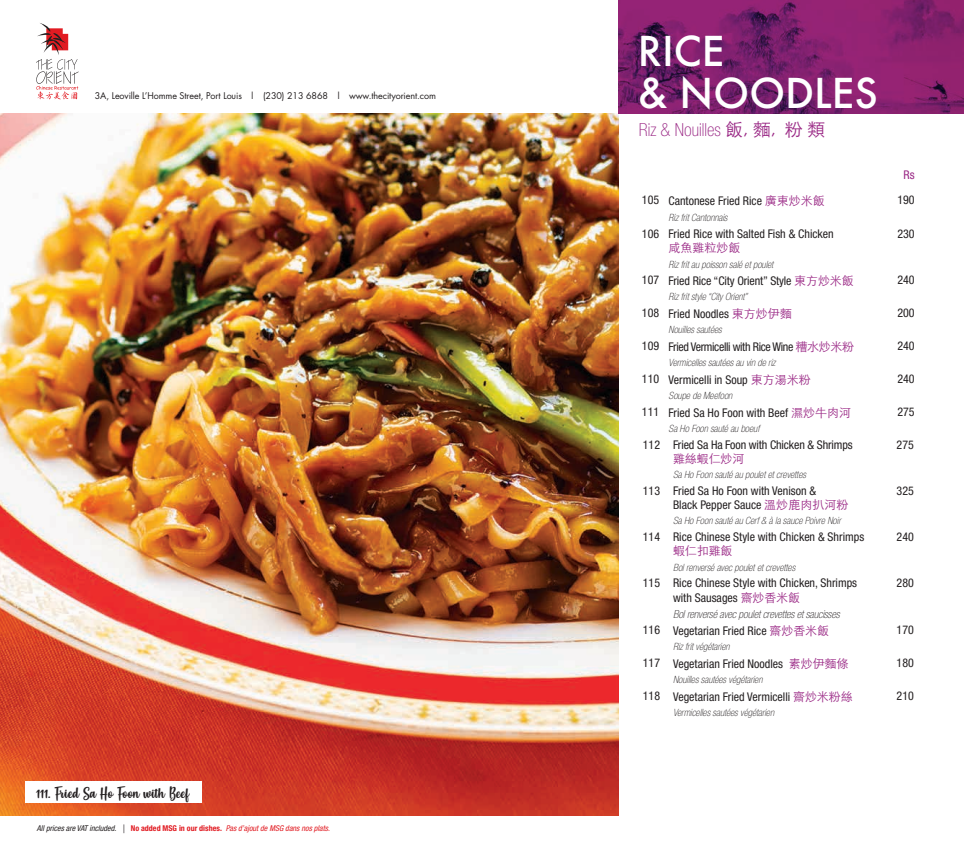
<style>
.page{position:relative;width:964px;height:851px;background:#fff}
.page>*{position:absolute;margin:0;border:0;box-sizing:border-box;transform-origin:0 0}
.t1{font:500 40px/42px "Futura";color:#fff}
.t2{font:100 condensed 18px "Helvetica Neue LT Std";color:#992684}
.t3{font:14px "Misses";color:#231f20}
.t4{font:condensed 12px/14.4px "Helvetica Neue LT Std";color:#231f20}
.t5{font:condensed 12px "Helvetica Neue LT Std";letter-spacing:-.03em;color:#231f20}
.t6{font:300 12px "ST Heiti SC";letter-spacing:-.01em;color:#992684}
.t7{font:condensed 12px "Helvetica Neue LT Std";color:#992684}
.t8{font:italic 100 condensed 11px "Helvetica Neue LT Std";letter-spacing:-.01em;color:#231f20}
.t9{font:italic 100 condensed 10px "Helvetica Neue LT Std";color:#231f20}
.t10{font:9px "Futura";letter-spacing:-.01em;color:#231f20}
.t11{font:italic condensed 8px "Helvetica Neue LT Std";color:#e11b22}
.s1{color:#231f20}
.s2{font-weight:700;font-style:normal}
.s3{font-style:normal}
.s4{font-family:"ST Heiti SC";font-weight:300;font-stretch:normal}
.s5{font-family:"ST Heiti SC";font-weight:300;font-stretch:normal;color:#992684}
</style>
<div class="page">
<svg style="left:36px;top:23px;width:43px;height:76px"></svg>
<img style="left:0;top:113px;width:618px;height:702px">
<div style="left:26px;top:781px;width:176px;height:22px;background:#fff"></div>
<img style="left:618px;top:0;width:346px;height:113px">
<p class="t10" style="left:95px;top:90px;width:343px">3A, Leoville L’Homme Street, Port Louis | (230) 213 6868 | www.thecityorient.com</p>
<p class="t3" style="left:36px;top:783px;width:155px">111. Fried Sa Ho Foon with Beef</p>
<p class="t11" style="left:37px;top:823px;width:295px"><span class="s1">All prices are VAT included. |</span> <span class="s2">No added MSG in our dishes.</span> Pas d’ajout de MSG dans nos plats<span class="s3">.</span></p>
<h1 class="t1" style="left:638px;top:30px;width:241px">RICE<br>&amp; NOODLES</h1>
<h2 class="t2" style="left:639px;top:119px;width:188px">Riz &amp; Nouilles <span class="s4">飯, 麵, 粉 類</span></h2>
<p class="t7" style="left:903px;top:167px;width:13px">Rs</p>
<p class="t4" style="left:642px;top:193px;width:184px">105 Cantonese Fried Rice <span class="s5">廣東炒米飯</span></p>
<p class="t4" style="left:897px;top:192px;width:19px">190</p>
<p class="t9" style="left:668px;top:212px;width:60px">Riz frit Cantonnais</p>
<p class="t4" style="left:642px;top:226px;width:193px">106 Fried Rice with Salted Fish &amp; Chicken</p>
<p class="t6" style="left:668px;top:238px;width:73px">咸魚雞粒炒飯</p>
<p class="t4" style="left:897px;top:226px;width:19px">230</p>
<p class="t9" style="left:668px;top:258px;width:106px">Riz frit au poisson salé et poulet</p>
<p class="t4" style="left:642px;top:274px;width:213px">107 Fried Rice “City Orient” Style <span class="s5">東方炒米飯</span></p>
<p class="t4" style="left:897px;top:273px;width:19px">240</p>
<p class="t9" style="left:668px;top:291px;width:81px">Riz frit style “City Orient”</p>
<p class="t4" style="left:642px;top:306px;width:151px">108 Fried Noodles <span class="s5">東方炒伊麵</span></p>
<p class="t4" style="left:897px;top:305px;width:19px">200</p>
<p class="t9" style="left:668px;top:324px;width:55px">Nouilles sautées</p>
<p class="t5" style="left:642px;top:340px;width:214px">109 Fried Vermicelli with Rice Wine <span class="s5">糟水炒米粉</span></p>
<p class="t4" style="left:897px;top:338px;width:19px">240</p>
<p class="t9" style="left:668px;top:357px;width:108px">Vermicelles sautées au vin de riz</p>
<p class="t4" style="left:642px;top:372px;width:170px">110 Vermicelli in Soup <span class="s5">東方湯米粉</span></p>
<p class="t4" style="left:897px;top:371px;width:19px">240</p>
<p class="t9" style="left:668px;top:390px;width:65px">Soupe de Meefoon</p>
<p class="t4" style="left:642px;top:405px;width:211px">111 Fried Sa Ho Foon with Beef <span class="s5">濕炒牛肉河</span></p>
<p class="t4" style="left:897px;top:404px;width:19px">275</p>
<p class="t9" style="left:668px;top:422px;width:92px">Sa Ho Foon sauté au boeuf</p>
<p class="t4" style="left:643px;top:437px;width:211px">112 Fried Sa Ha Foon with Chicken &amp; Shrimps</p>
<p class="t6" style="left:673px;top:448px;width:73px">雞絲蝦仁炒河</p>
<p class="t4" style="left:896px;top:437px;width:19px">275</p>
<p class="t9" style="left:673px;top:469px;width:134px">Sa Ho Foon sauté au poulet et crevettes</p>
<p class="t4" style="left:673px;top:483px;width:177px;text-indent:-30px">113 Fried Sa Ho Foon with Venison &amp;<br>Black Pepper Sauce <span class="s5">溫炒鹿肉扒河粉</span></p>
<p class="t4" style="left:896px;top:483px;width:19px">325</p>
<p class="t9" style="left:673px;top:515px;width:169px">Sa Ho Foon sauté au Cerf &amp; à la sauce Poivre Noir</p>
<p class="t4" style="left:643px;top:529px;width:223px">114 Rice Chinese Style with Chicken &amp; Shrimps</p>
<p class="t6" style="left:673px;top:540px;width:61px">蝦仁扣雞飯</p>
<p class="t4" style="left:896px;top:529px;width:19px">240</p>
<p class="t9" style="left:673px;top:561px;width:124px">Bol renversé avec poulet et crevettes</p>
<p class="t4" style="left:673px;top:575px;width:186px;text-indent:-30px">115 Rice Chinese Style with Chicken, Shrimps with Sausages <span class="s5">齋炒香米飯</span></p>
<p class="t4" style="left:896px;top:575px;width:19px">280</p>
<p class="t8" style="left:673px;top:607px;width:168px">Bol renversé avec poulet crevettes et saucisses</p>
<p class="t4" style="left:643px;top:623px;width:188px">116 Vegetarian Fried Rice <span class="s5">齋炒香米飯</span></p>
<p class="t4" style="left:896px;top:622px;width:19px">170</p>
<p class="t9" style="left:673px;top:641px;width:58px">Riz frit végétarien</p>
<p class="t4" style="left:643px;top:656px;width:207px">117 Vegetarian Fried Noodles <span class="s5">素炒伊麵條</span></p>
<p class="t4" style="left:896px;top:655px;width:19px">180</p>
<p class="t9" style="left:673px;top:674px;width:91px">Nouilles sautées végétarien</p>
<p class="t4" style="left:643px;top:689px;width:211px">118 Vegetarian Fried Vermicelli <span class="s5">齋炒米粉絲</span></p>
<p class="t4" style="left:896px;top:688px;width:19px">210</p>
<p class="t9" style="left:673px;top:706px;width:103px">Vermicelles sautées végétarien</p>
</div>
